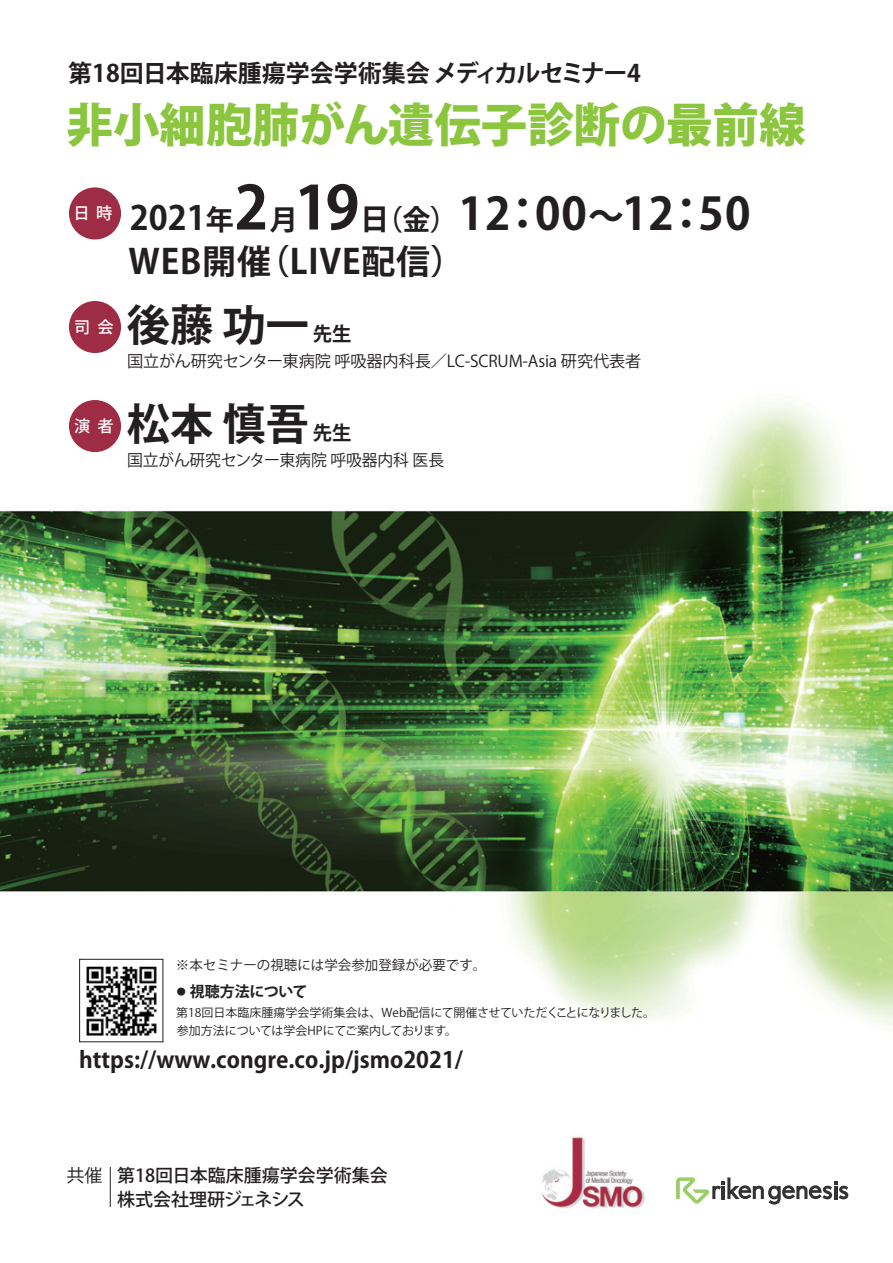
<style>
.page{position:relative;width:893px;height:1263px;background:#fff}
.page>*{position:absolute;margin:0;border:0;box-sizing:border-box;transform-origin:0 0}
.t1{font:46.5px "Koz Go Pro Heavy 90 pv RKSJ H";color:#8bc63e}
.t2{font:44.4px "Koz Go Pro Bold 90 pv RKSJ H";letter-spacing:.025em;color:#231f20}
.t3{font:43.2px "Koz Go Pro Bold 90 pv RKSJ H";color:#231f20}
.t4{font:34.05px "Koz Go Pro Bold 90 pv RKSJ H";letter-spacing:.025em;color:#231f20}
.t5{font:24px "Koz Go Pro Bold 90 pv RKSJ H";color:#231f20}
.t6{font:22.5px "Koz Go Pro Bold 90 pv RKSJ H";color:#231f20}
.t7{font:18px/24px "Koz Go Pro Medium 90 pv RKSJ H";color:#231f20}
.t8{font:16.2px "Koz Go Pro Regular 90 pv RKSJ H";letter-spacing:-.01em;color:#231f20}
.t9{font:16.2px "Koz Go Pro Medium 90 pv RKSJ H";color:#fff}
.t10{font:15px "Koz Go Pro Bold 90 pv RKSJ H";letter-spacing:-.02em;color:#231f20}
.t11{font:13.5px "Koz Go Pro Regular 90 pv RKSJ H";color:#231f20}
.t12{font:12px/18px "Koz Go Pro Regular 90 pv RKSJ H";color:#231f20}
.s1{font-size:33.15px}
.s2{font-size:28.2px}
.s3{font-size:59.4px}
.s4{font-size:29.7px}
.s5{font-size:37.8px}
.s6{font-size:19.5px}
.s7{font-size:9px}
.s8{font-family:"Koz Go Pro Regular 90 pv RKSJ H"}
</style>
<div class="page">
<img style="left:0;top:201px;width:893px;height:979px">
<div style="left:69px;top:301px;width:52px;height:52px;background:#9d2c44;border-radius:50%"></div>
<div style="left:69px;top:187px;width:52px;height:52px;background:#9d2c44;border-radius:50%"></div>
<div style="left:69px;top:400px;width:52px;height:52px;background:#9d2c44;border-radius:50%"></div>
<img style="left:536px;top:1134px;width:114px;height:75px">
<img style="left:78px;top:957px;width:87px;height:87px">
<div style="left:79px;top:959px;width:84px;height:83px;border:1px solid #231f20"></div>
<svg style="left:676px;top:1177px;width:172px;height:27px"></svg>
<hr style="left:110px;top:1167px;width:1px;height:40px;background:#231f20">
<h3 class="t5" style="left:68px;top:64px;width:574px">第18回日本臨床腫瘍学会学術集会 メディカルセミナー4</h3>
<h1 class="t1" style="left:67px;top:107px;width:740px">非小細胞肺がん遺伝子診断の最前線</h1>
<h2 class="t2" style="left:130px;top:196px;width:622px"><span class="s1">2021</span><span class="s2">年</span><span class="s3">2</span><span class="s2">月</span><span class="s3">19</span><span class="s4">日</span><span class="s2">（金）</span>12：00<span class="s5">～</span>12：50</h2>
<h3 class="t4" style="left:129px;top:248px;width:337px">WEB開催（LIVE配信）</h3>
<h3 class="t9" style="left:73px;top:207px;width:41px">日 時</h3>
<h3 class="t9" style="left:74px;top:320px;width:41px">司 会</h3>
<h3 class="t9" style="left:74px;top:419px;width:41px">演 者</h3>
<h3 class="t3" style="left:127px;top:308px;width:226px">後藤 功一<span class="s6">先生</span></h3>
<h3 class="t8" style="left:127px;top:354px;width:516px">国立がん研究センター東病院 呼吸器内科長／LC-SCRUM-Asia 研究代表者</h3>
<h3 class="t3" style="left:127px;top:408px;width:226px">松本 慎吾<span class="s6">先生</span></h3>
<h3 class="t8" style="left:127px;top:454px;width:318px">国立がん研究センター東病院 呼吸器内科 医長</h3>
<p class="t11" style="left:176px;top:960px;width:312px">※本セミナーの視聴には学会参加登録が必要です。</p>
<p class="t10" style="left:177px;top:985px;width:132px"><span class="s7">●</span> 視聴方法について</p>
<p class="t12" style="left:176px;top:1005px;width:480px">第18回日本臨床腫瘍学会学術集会は、Web配信にて開催させていただくことになりました。参加方法については学会HPにてご案内しております。</p>
<h3 class="t6" style="left:79px;top:1051px;width:385px">https://www.congre.co.jp/jsmo2021/</h3>
<h3 class="t7" style="left:117px;top:1165px;width:272px;text-indent:-50px"><span class="s8">共催</span> 第18回日本臨床腫瘍学会学術集会株式会社理研ジェネシス</h3>
</div>
